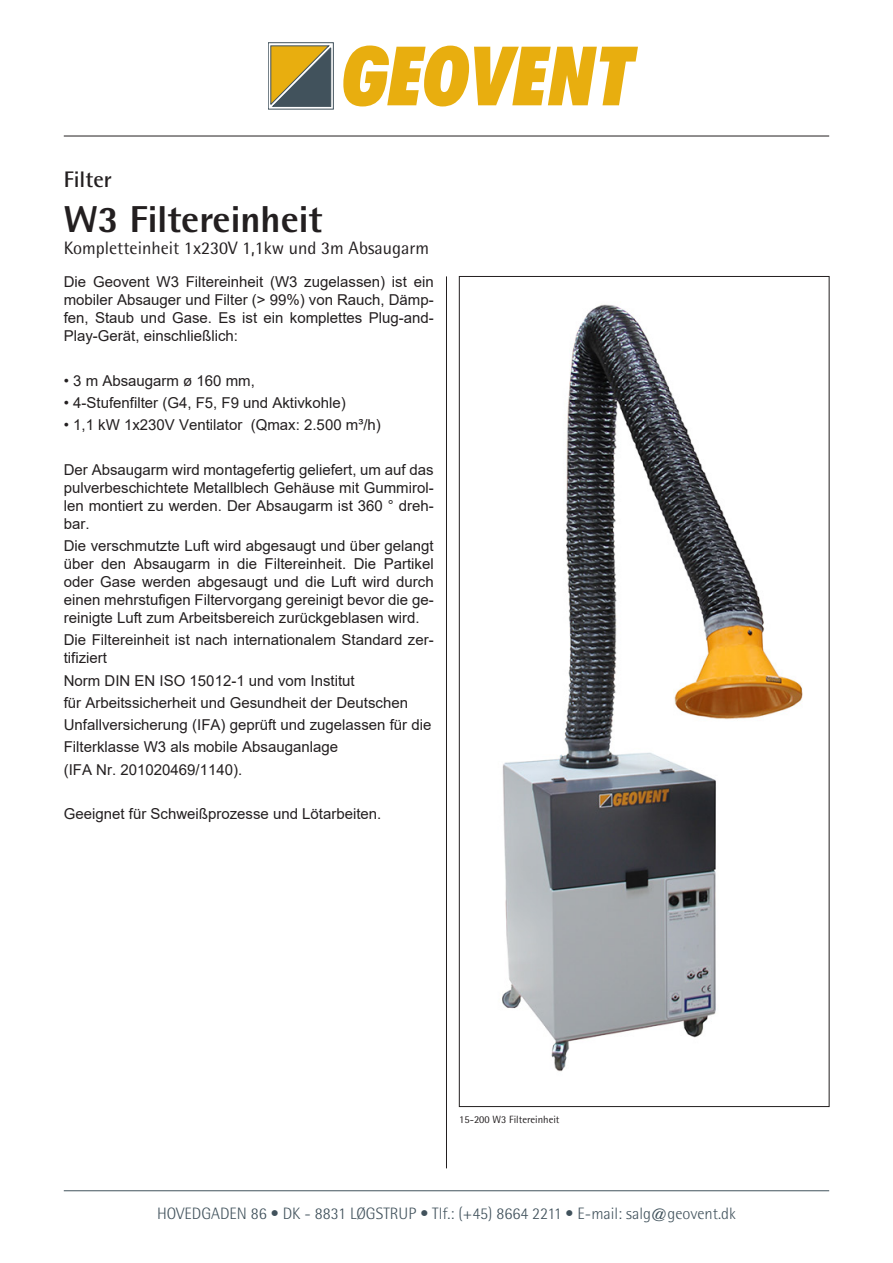
<style>
.page{position:relative;width:893px;height:1263px;background:#fff}
.page>*{position:absolute;margin:0;border:0;box-sizing:border-box;transform-origin:0 0}
.t1{font:800 37.5px "Rotis Semi Sans";color:#231f20}
.t2{font:700 22.5px "Rotis Semi Sans";color:#231f20}
.t3{font:18px "Rotis Semi Sans";color:#231f20}
.t4{font:300 16.5px "Rotis Semi Sans";color:#41525c}
._9pkt{font:15px/18px "Arial";color:#231f20;text-align:justify}
._9pkt-2{font:10.5px "Rotis Semi Sans";color:#231f20}
</style>
<div class="page">
<img style="left:502px;top:304px;width:301px;height:768px">
<hr style="left:446px;top:276px;width:1px;height:892px;background:#231f20">
<hr style="left:64px;top:1190px;width:765px;height:1px;background:#41525c">
<svg style="left:343px;top:46px;width:295px;height:60px"></svg>
<div style="left:268px;top:43px;width:66px;height:66px;border:1px solid #41525c"></div>
<svg style="left:270px;top:45px;width:61px;height:62px;background:#918243"></svg>
<hr style="left:64px;top:136px;width:765px;height:1px;background:#231f20">
<p class="t2" style="left:64px;top:166px;width:49px">Filter</p>
<p class="t1" style="left:64px;top:196px;width:260px">W3 Filtereinheit</p>
<p class="t3" style="left:64px;top:237px;width:367px">Kompletteinheit 1x230V 1,1kw und 3m Absaugarm</p>
<p class="_9pkt" style="left:64px;top:273px;width:371px">Die Geovent W3 Filtereinheit (W3 zugelassen) ist ein mobiler Absauger und Filter (&gt; 99%) von Rauch, Dämp&shy;fen, Staub und Gase. Es ist ein komplettes Plug-and-Play-Gerät, einschließlich:</p>
<p class="_9pkt" style="left:64px;top:371px;width:193px">• 3 m Absaugarm ø 160 mm,</p>
<p class="_9pkt" style="left:64px;top:394px;width:284px">• 4-Stufenfilter (G4, F5, F9 und Aktivkohle)</p>
<p class="_9pkt" style="left:64px;top:416px;width:319px">• 1,1 kW 1x230V Ventilator (Qmax: 2.500 m³/h)</p>
<p class="_9pkt" style="left:64px;top:460px;width:371px">Der Absaugarm wird montagefertig geliefert, um auf das pulverbeschichtete Metallblech Gehäuse mit Gummirol&shy;len montiert zu werden. Der Absaugarm ist 360 ° dreh&shy;bar.</p>
<p class="_9pkt" style="left:64px;top:537px;width:371px">Die verschmutzte Luft wird abgesaugt und über gelangt über den Absaugarm in die Filtereinheit. Die Partikel oder Gase werden abgesaugt und die Luft wird durch einen mehrstufigen Filtervorgang gereinigt bevor die ge&shy;reinigte Luft zum Arbeitsbereich zurückgeblasen wird.</p>
<p class="_9pkt" style="left:64px;top:631px;width:371px">Die Filtereinheit ist nach internationalem Standard zer&shy;tifiziert</p>
<p class="_9pkt" style="left:64px;top:671px;width:292px">Norm DIN EN ISO 15012-1 und vom Institut</p>
<p class="_9pkt" style="left:64px;top:693px;width:346px">für Arbeitssicherheit und Gesundheit der Deutschen</p>
<p class="_9pkt" style="left:64px;top:716px;width:369px">Unfallversicherung (IFA) geprüft und zugelassen für die</p>
<p class="_9pkt" style="left:64px;top:738px;width:276px">Filterklasse W3 als mobile Absauganlage</p>
<p class="_9pkt" style="left:64px;top:760px;width:180px">(IFA Nr. 201020469/1140).</p>
<p class="_9pkt" style="left:64px;top:805px;width:319px">Geeignet für Schweißprozesse und Lötarbeiten.</p>
<p class="_9pkt-2" style="left:459px;top:1114px;width:102px">15-200 W3 Filtereinheit</p>
<p class="t4" style="left:157px;top:1204px;width:580px">HOVEDGADEN 86 • DK - 8831 LØGSTRUP • Tlf.: (+45) 8664 2211 • E-mail: salg@geovent.dk</p>
</div>
